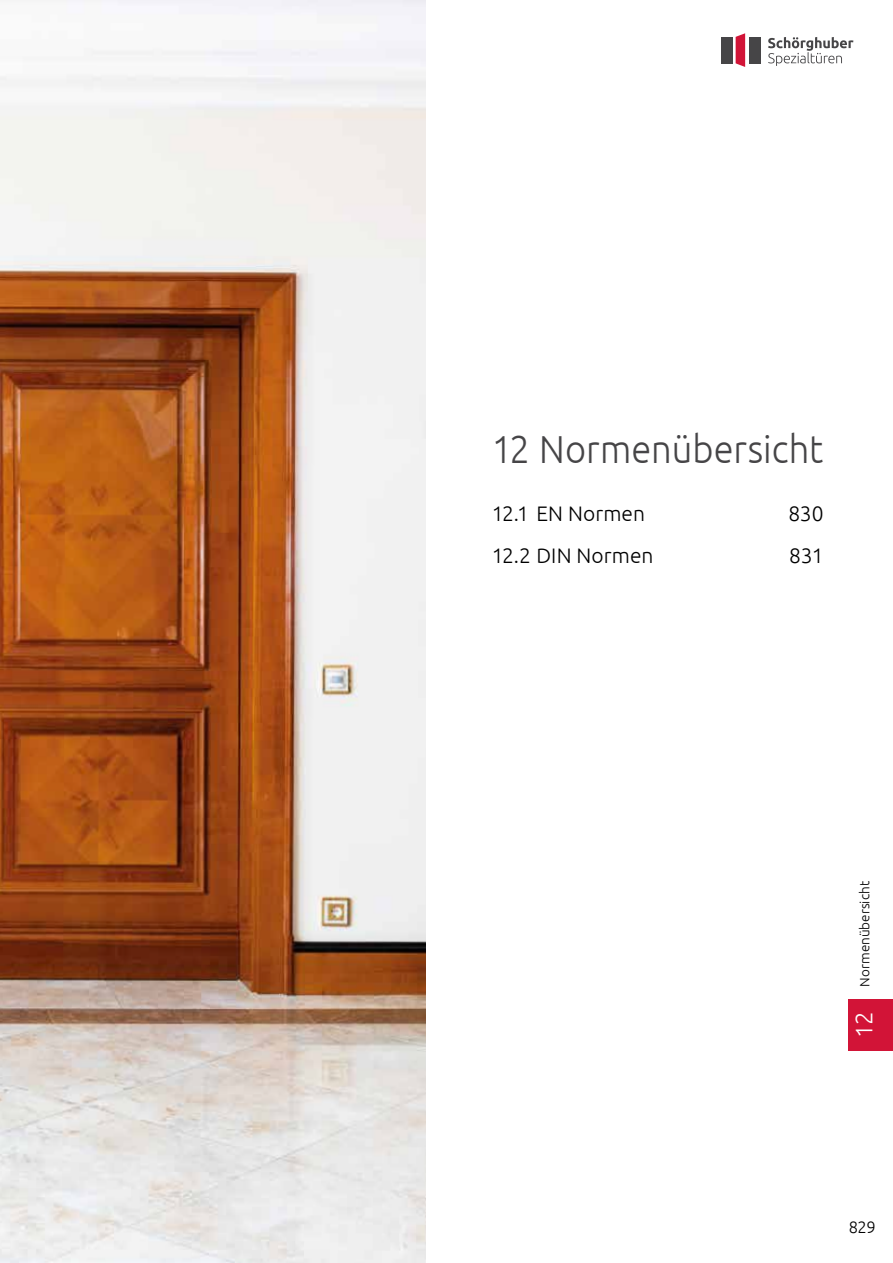
<style>
.page{position:relative;width:893px;height:1263px;background:#fff}
.page>*{position:absolute;margin:0;border:0;box-sizing:border-box;transform-origin:0 0}
.t1{font:300 39px "Ubuntu";color:#464547;scale:.93 1}
.t2{font:300 21px "Ubuntu";color:#000}
.t3{font:300 16.5px "Ubuntu";color:#000}
.t4{font:300 13.5px "Ubuntu";color:#000}
.s1{font-size:24px;color:#fff}
</style>
<div class="page">
<div style="left:848px;top:999px;width:45px;height:51px;background:#d21437"></div>
<div style="left:749px;top:37px;width:11px;height:26px;background:#464547"></div>
<svg style="left:736px;top:33px;width:9px;height:34px"></svg>
<div style="left:721px;top:37px;width:12px;height:26px;background:#464547"></div>
<svg style="left:768px;top:37px;width:85px;height:29px"></svg>
<img style="left:0;top:0;width:425px;height:1263px">
<h1 class="t1" style="left:492px;top:425px;width:358px">12 Normenübersicht</h1>
<p class="t2" style="left:492px;top:500px;width:155px">12.1 EN Normen</p>
<p class="t2" style="left:788px;top:500px;width:37px">830</p>
<p class="t2" style="left:492px;top:543px;width:163px">12.2 DIN Normen</p>
<p class="t2" style="left:789px;top:543px;width:36px">831</p>
<p class="t4" style="left:856px;top:1038px;width:159px;rotate:-90deg"><span class="s1">12</span> Normenübersicht</p>
<p class="t3" style="left:848px;top:1217px;width:29px">829</p>
</div>
